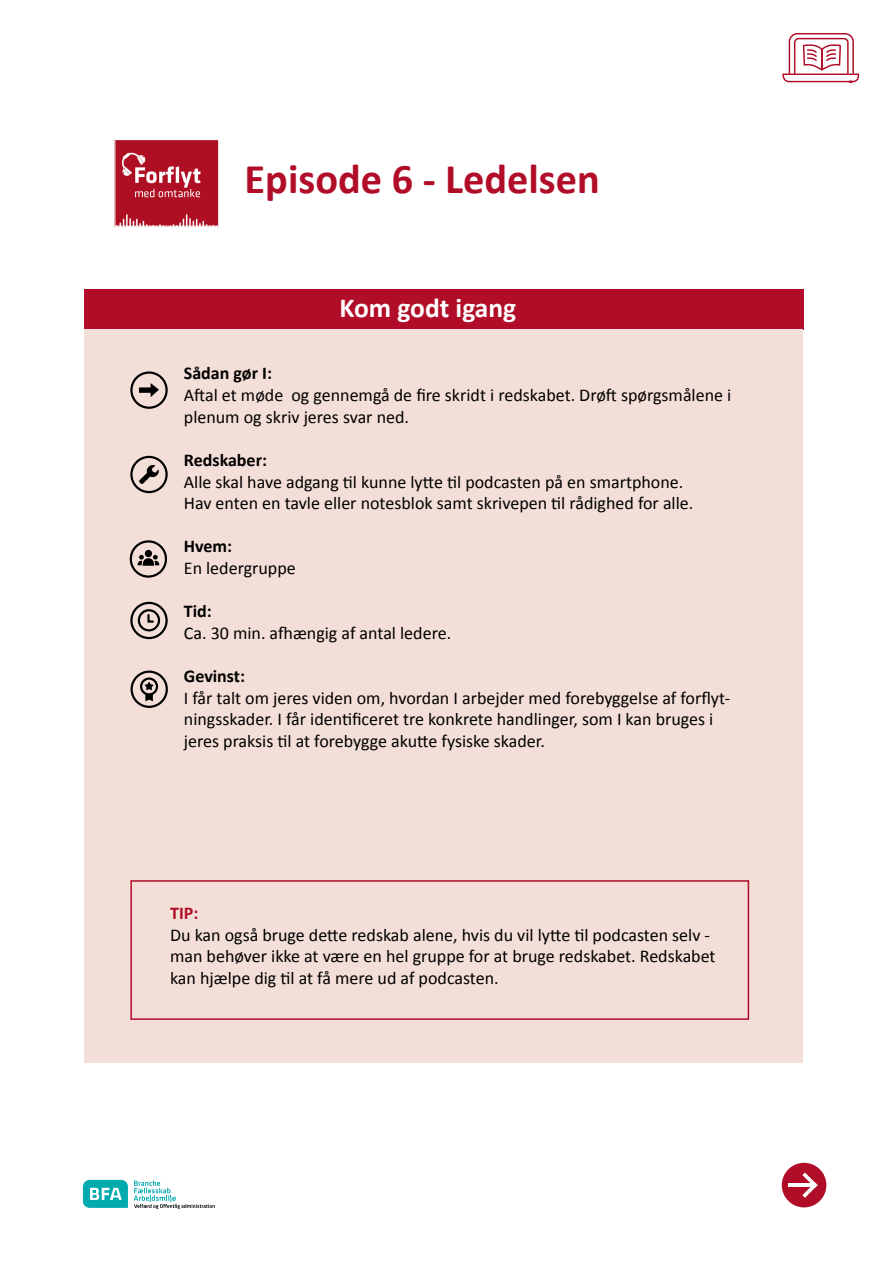
<style>
.page{position:relative;width:893px;height:1263px;background:#fff}
.page>*{position:absolute;margin:0;border:0;box-sizing:border-box;transform-origin:0 0}
.t1{font:700 42.3px "Calibri";color:#b10d28}
.t2{font:700 27.45px "Calibri";color:#fff}
.t3{font:18px/21.6px "Calibri";color:#000}
.t4{font:700 18px "Calibri";color:#000}
.t5{font:700 18px "Calibri";color:#b10d28}
</style>
<div class="page">
<div style="left:84px;top:289px;width:719px;height:41px;background:#b10d28"></div>
<div style="left:84px;top:330px;width:719px;height:733px;background:#f4dfd8"></div>
<svg style="left:139px;top:383px;width:20px;height:14px"></svg>
<div style="left:130px;top:371px;width:38px;height:38px;border:2px solid #000;border-radius:50%"></div>
<svg style="left:139px;top:465px;width:20px;height:19px"></svg>
<div style="left:130px;top:456px;width:38px;height:37px;border:2px solid #000;border-radius:50%"></div>
<svg style="left:137px;top:555px;width:22px;height:11px"></svg>
<div style="left:145px;top:550px;width:7px;height:7px;background:#000;border-radius:50%"></div>
<div style="left:130px;top:540px;width:37px;height:38px;border:2px solid #000;border-radius:50%"></div>
<div style="left:130px;top:602px;width:38px;height:37px;border:2px solid #000;border-radius:50%"></div>
<div style="left:138px;top:609px;width:22px;height:22px;border:2px solid #000;border-radius:50%"></div>
<svg style="left:147px;top:613px;width:8px;height:10px"></svg>
<div style="left:131px;top:670px;width:37px;height:38px;border:2px solid #000;border-radius:50%"></div>
<div style="left:140px;top:677px;width:18px;height:18px;border:2px solid #000;border-radius:50%"></div>
<svg style="left:144px;top:681px;width:10px;height:20px"></svg>
<div style="left:130px;top:880px;width:619px;height:140px;border:2px solid #b10d28"></div>
<svg style="left:782px;top:33px;width:78px;height:50px"></svg>
<img style="left:116px;top:141px;width:101px;height:84px">
<div style="left:114px;top:139px;width:105px;height:88px;border:1px solid #fff"></div>
<div style="left:782px;top:1163px;width:44px;height:44px;background:#b10d28;border-radius:50%"></div>
<hr style="left:788px;top:1183px;width:25px;height:4px;background:#fff">
<svg style="left:802px;top:1172px;width:16px;height:26px"></svg>
<svg style="left:83px;top:1180px;width:45px;height:28px"></svg>
<svg style="left:134px;top:1180px;width:81px;height:29px"></svg>
<h1 class="t1" style="left:245px;top:149px;width:357px">Episode 6 - Ledelsen</h1>
<h2 class="t2" style="left:339px;top:289px;width:178px">Kom godt igang</h2>
<p class="t4" style="left:184px;top:361px;width:90px">Sådan gør I:</p>
<p class="t3" style="left:184px;top:384px;width:549px">Aftal et møde og gennemgå de fire skridt i redskabet. Drøft spørgsmålene i plenum og skriv jeres svar ned.</p>
<p class="t4" style="left:184px;top:447px;width:85px">Redskaber:</p>
<p class="t3" style="left:184px;top:470px;width:511px">Alle skal have adgang til kunne lytte til podcasten på en smartphone.<br>Hav enten en tavle eller notesblok samt skrivepen til rådighed for alle.</p>
<p class="t4" style="left:184px;top:534px;width:50px">Hvem:</p>
<p class="t3" style="left:184px;top:557px;width:113px">En ledergruppe</p>
<p class="t4" style="left:184px;top:598px;width:29px">Tid:</p>
<p class="t3" style="left:184px;top:621px;width:269px">Ca. 30 min. afhængig af antal ledere.</p>
<p class="t4" style="left:184px;top:663px;width:63px">Gevinst:</p>
<p class="t3" style="left:184px;top:686px;width:548px">I får talt om jeres viden om, hvordan I arbejder med forebyggelse af forflyt&shy;ningsskader. I får identificeret tre konkrete handlinger, som I kan bruges i jeres praksis til at forebygge akutte fysiske skader.</p>
<p class="t5" style="left:170px;top:900px;width:30px">TIP:</p>
<p class="t3" style="left:170px;top:923px;width:547px">Du kan også bruge dette redskab alene, hvis du vil lytte til podcasten selv - man behøver ikke at være en hel gruppe for at bruge redskabet. Redskabet kan hjælpe dig til at få mere ud af podcasten.</p>
</div>
